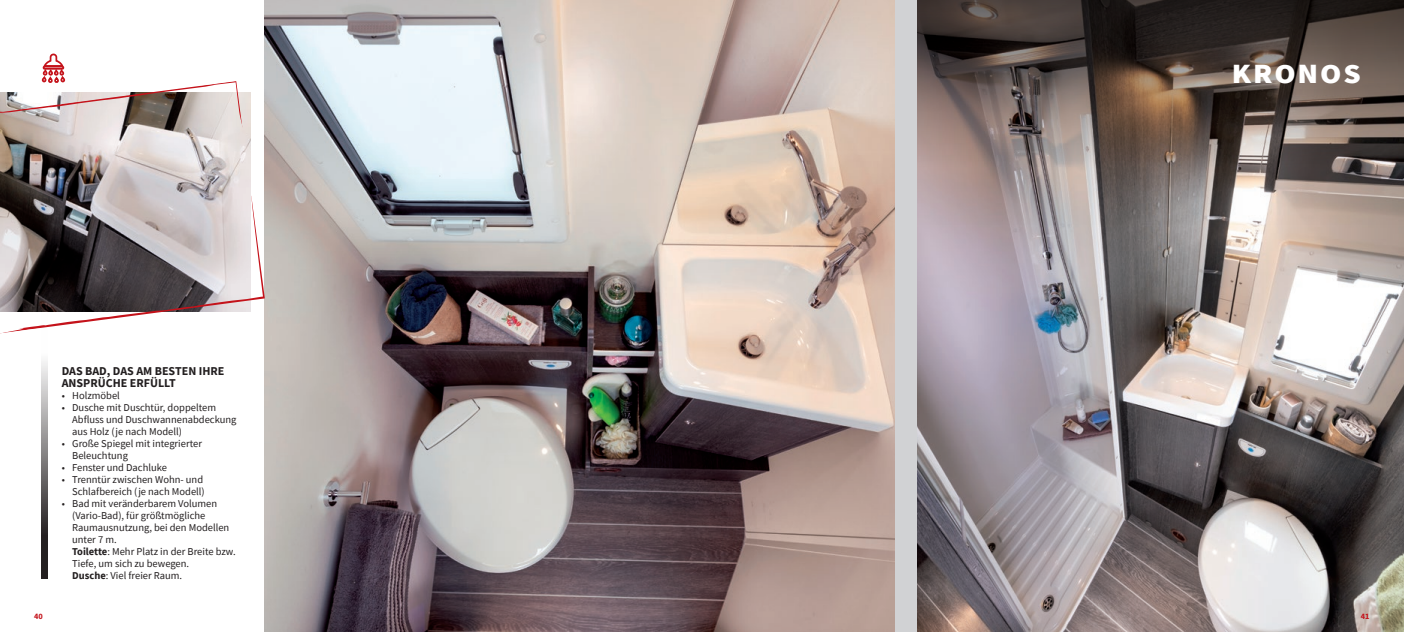
<style>
.page{position:relative;width:1404px;height:632px;background:#fff}
.page>*{position:absolute;margin:0;border:0;box-sizing:border-box;transform-origin:0 0}
.t1{font:900 27.75px "Source Sans Pro";letter-spacing:.06em;color:#fff;scale:1.11 1}
.t2{font:700 12px/12px "Source Sans Pro";color:#231f20}
.t3{font:10.5px/12px "Source Sans Pro";color:#231f20}
.t4{font:700 8.25px "Source Sans Pro";color:#c4121a}
.s1{font-weight:700}
</style>
<div class="page">
<img style="left:265px;top:0;width:1138px;height:631px">
<svg style="left:916px;top:0;width:487px;height:224px;background:#6c5f5a"></svg>
<div style="left:895px;top:0;width:21px;height:631px;background:#d1d2d4"></div>
<svg style="left:41px;top:361px;width:7px;height:217px;background:#777475"></svg>
<svg style="left:41px;top:53px;width:25px;height:28px"></svg>
<svg style="left:0;top:192px;width:265px;height:141px"></svg>
<svg style="left:0;top:81px;width:244px;height:178px;background:#ada5a4"></svg>
<p class="t4" style="left:34px;top:610px;width:10px">40</p>
<p class="t2" style="left:62px;top:364px;width:164px">DAS BAD, DAS AM BESTEN IHRE<br>ANSPRÜCHE ERFÜLLT</p>
<p class="t3" style="left:62px;top:389px;width:60px">• Holzmöbel</p>
<p class="t3" style="left:72px;top:401px;width:166px;text-indent:-10px">• Dusche mit Duschtür, doppeltem<br>Abfluss und Duschwannenabdeckung aus Holz (je nach Modell)</p>
<p class="t3" style="left:72px;top:437px;width:131px;text-indent:-10px">• Große Spiegel mit integrierter<br>Beleuchtung</p>
<p class="t3" style="left:62px;top:461px;width:107px">• Fenster und Dachluke</p>
<p class="t3" style="left:62px;top:473px;width:145px;text-align:right">• Trenntür zwischen Wohn- und<br>Schlafbereich (je nach Modell)</p>
<p class="t3" style="left:72px;top:497px;width:159px;text-indent:-10px">• Bad mit veränderbarem Volumen (Vario-Bad), für größtmögliche<br>Raumausnutzung, bei den Modellen unter 7 m.</p>
<p class="t3" style="left:72px;top:545px;width:165px"><span class="s1">Toilette</span>: Mehr Platz in der Breite bzw.<br>Tiefe, um sich zu bewegen.</p>
<p class="t3" style="left:72px;top:569px;width:111px"><span class="s1">Dusche</span>: Viel freier Raum.</p>
<p class="t1" style="left:1231px;top:54px;width:117px">KRONOS</p>
<p class="t4" style="left:1360px;top:610px;width:10px">41</p>
</div>
